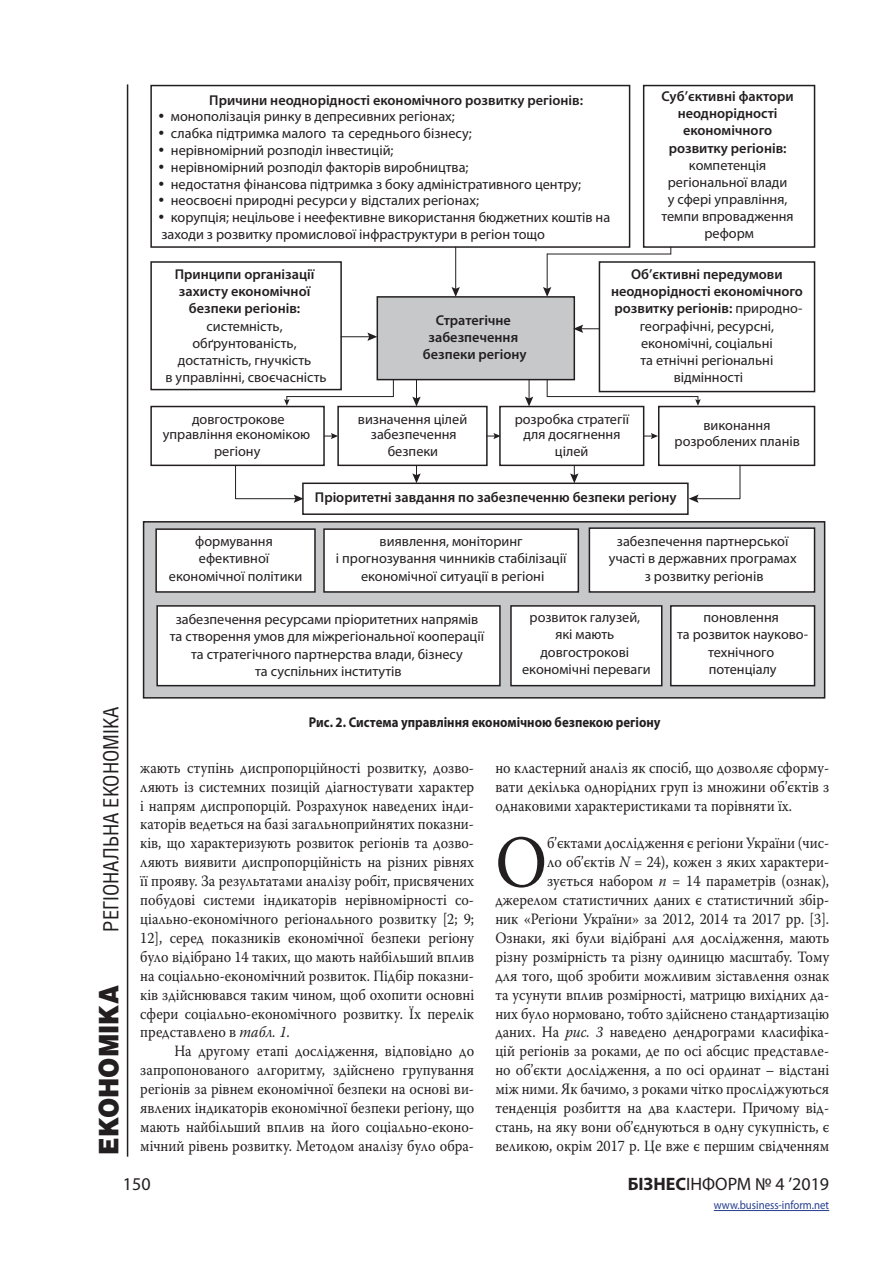
<style>
.page{position:relative;width:893px;height:1263px;background:#fff}
.page>*{position:absolute;margin:0;border:0;box-sizing:border-box;transform-origin:0 0}
.Osnova{font:73.05px "Warnock Pro";color:#231f20;scale:.9 1}
.t1{font:900 27px "Helios";color:#231f20;scale:.9 1}
.t2{font:21px "Helios Cond";color:#231f20}
.t3{font:18px "Myriad Pro";color:#231f20}
.Osnova-2{font:15.75px/18.9px "Warnock Pro";color:#231f20;text-align:justify;scale:.9 1}
.t4{font:14.25px/17.1px "Myriad Pro";color:#231f20;text-align:center}
.t5{font:600 14.25px/17.1px "Myriad Pro";color:#231f20;text-align:center}
.Title_table{font:700 14.25px "Myriad Pro";color:#231f20;scale:.9 1}
.t6{font:12px "Myriad Pro";color:#253f8e;scale:.9 1}
.s1{font-weight:600}
.s2{font-style:italic}
.s3{font-weight:700}
</style>
<div class="page">
<hr style="left:127px;top:84px;width:1px;height:1073px;background:#231f20">
<hr style="left:714px;top:1210px;width:115px;height:1px;background:#253f8e">
<div style="left:144px;top:522px;width:681px;height:176px;background:#c7c8ca"></div>
<div style="left:143px;top:521px;width:682px;height:178px;border:2px solid #231f20"></div>
<div style="left:377px;top:297px;width:197px;height:83px;background:#c7c8ca"></div>
<div style="left:377px;top:296px;width:198px;height:84px;border:2px solid #231f20"></div>
<div style="left:150px;top:406px;width:175px;height:60px;border:2px solid #231f20"></div>
<div style="left:337px;top:406px;width:151px;height:60px;border:2px solid #231f20"></div>
<div style="left:499px;top:406px;width:145px;height:60px;border:2px solid #231f20"></div>
<div style="left:658px;top:406px;width:157px;height:60px;border:2px solid #231f20"></div>
<div style="left:150px;top:85px;width:480px;height:163px;border:2px solid #231f20"></div>
<div style="left:599px;top:261px;width:216px;height:131px;border:2px solid #231f20"></div>
<div style="left:643px;top:85px;width:172px;height:163px;border:2px solid #231f20"></div>
<div style="left:150px;top:261px;width:192px;height:129px;border:2px solid #231f20"></div>
<hr style="left:341px;top:336px;width:30px;height:1px;background:#231f20">
<svg style="left:367px;top:333px;width:10px;height:8px"></svg>
<hr style="left:455px;top:247px;width:1px;height:43px;background:#231f20">
<svg style="left:452px;top:287px;width:8px;height:10px"></svg>
<hr style="left:547px;top:254px;width:124px;height:1px;background:#231f20">
<hr style="left:547px;top:254px;width:1px;height:36px;background:#231f20">
<svg style="left:543px;top:287px;width:8px;height:10px"></svg>
<svg style="left:573px;top:325px;width:26px;height:8px"></svg>
<svg style="left:412px;top:380px;width:9px;height:26px"></svg>
<svg style="left:412px;top:465px;width:9px;height:17px"></svg>
<svg style="left:570px;top:465px;width:8px;height:17px"></svg>
<svg style="left:525px;top:380px;width:8px;height:26px"></svg>
<svg style="left:393px;top:380px;width:1px;height:17px"></svg>
<hr style="left:287px;top:396px;width:106px;height:1px;background:#231f20">
<svg style="left:284px;top:397px;width:6px;height:9px"></svg>
<svg style="left:547px;top:380px;width:1px;height:16px"></svg>
<hr style="left:547px;top:396px;width:151px;height:1px;background:#231f20">
<svg style="left:695px;top:397px;width:6px;height:9px"></svg>
<div style="left:302px;top:482px;width:387px;height:33px;border:2px solid #231f20"></div>
<div style="left:156px;top:529px;width:159px;height:63px;background:#fff"></div>
<div style="left:155px;top:528px;width:161px;height:65px;border:2px solid #231f20"></div>
<div style="left:324px;top:529px;width:254px;height:63px;background:#fff"></div>
<div style="left:323px;top:528px;width:256px;height:65px;border:2px solid #231f20"></div>
<div style="left:589px;top:528px;width:225px;height:64px;background:#fff"></div>
<div style="left:589px;top:527px;width:226px;height:66px;border:2px solid #231f20"></div>
<div style="left:157px;top:606px;width:343px;height:80px;background:#fff"></div>
<div style="left:156px;top:605px;width:345px;height:81px;border:2px solid #231f20"></div>
<div style="left:511px;top:606px;width:151px;height:80px;background:#fff"></div>
<div style="left:510px;top:605px;width:152px;height:81px;border:2px solid #231f20"></div>
<div style="left:671px;top:606px;width:143px;height:80px;background:#fff"></div>
<div style="left:670px;top:605px;width:145px;height:81px;border:2px solid #231f20"></div>
<svg style="left:324px;top:433px;width:14px;height:6px"></svg>
<svg style="left:487px;top:433px;width:14px;height:6px"></svg>
<svg style="left:644px;top:433px;width:14px;height:6px"></svg>
<svg style="left:235px;top:465px;width:69px;height:38px"></svg>
<svg style="left:689px;top:465px;width:52px;height:38px"></svg>
<p class="t5" style="left:209px;top:91px;width:375px">Причини неоднорідності економічного розвитку регіонів:</p>
<p class="t4" style="left:158px;top:108px;width:298px">• монополізація ринку в депресивних регіонах;</p>
<p class="t4" style="left:158px;top:124px;width:315px">• слабка підтримка малого та середнього бізнесу;</p>
<p class="t4" style="left:158px;top:141px;width:237px">• нерівномірний розподіл інвестицій;</p>
<p class="t4" style="left:158px;top:158px;width:312px">• нерівномірний розподіл факторів виробництва;</p>
<p class="t4" style="left:158px;top:175px;width:424px">• недостатня фінансова підтримка з боку адміністративного центру;</p>
<p class="t4" style="left:158px;top:192px;width:322px">• неосвоєні природні ресурси у відсталих регіонах;</p>
<p class="t4" style="left:158px;top:209px;width:454px;text-align:left">• корупція; нецільове і неефективне використання бюджетних коштів на заходи з розвитку промислової інфраструктури в регіон тощо</p>
<p class="t4" style="left:661px;top:88px;width:134px"><span class="s1">Суб’єктивні фактори неоднорідності економічного розвитку регіонів: </span>компетенція регіональної влади<br>у сфері управління, темпи впровадження реформ</p>
<p class="t4" style="left:165px;top:266px;width:163px"><span class="s1">Принципи організації захисту економічної безпеки регіонів: </span>системність, обґрунтованість, достатність, гнучкість<br>в управлінні, своєчасність</p>
<p class="t4" style="left:163px;top:411px;width:149px;line-height:15.3px">довгострокове управління економікою</p>
<p class="t4" style="left:214px;top:442px;width:48px">регіону</p>
<p class="t5" style="left:423px;top:311px;width:105px">Стратегічне забезпечення безпеки регіону</p>
<p class="t4" style="left:611px;top:266px;width:193px"><span class="s1">Об’єктивні передумови неоднорідності економічного розвитку регіонів:</span> природно&shy;географічні, ресурсні, економічні, соціальні<br>та етнічні регіональні відмінності</p>
<p class="t4" style="left:358px;top:411px;width:111px;line-height:15.3px">визначення цілей забезпечення</p>
<p class="t4" style="left:388px;top:442px;width:52px">безпеки</p>
<p class="t4" style="left:515px;top:411px;width:116px;line-height:15.3px">розробка стратегії для досягнення</p>
<p class="t4" style="left:555px;top:442px;width:35px">цілей</p>
<p class="t4" style="left:675px;top:416px;width:127px">виконання розроблених планів</p>
<p class="t5" style="left:315px;top:488px;width:363px">Пріоритетні завдання по забезпеченню безпеки регіону</p>
<h3 class="t2" style="left:98px;top:931px;width:227px;rotate:-90deg">РЕГІОНАЛЬНА ЕКОНОМІКА</h3>
<h2 class="t1" style="left:92px;top:1154px;width:189px;rotate:-90deg">ЕКОНОМІКА</h2>
<p class="t4" style="left:169px;top:533px;width:135px">формування ефективної економічної політики</p>
<p class="t4" style="left:336px;top:533px;width:232px">виявлення, моніторинг<br>і прогнозування чинників стабілізації економічної ситуації в регіоні</p>
<p class="t4" style="left:609px;top:533px;width:189px">забезпечення партнерської участі в державних програмах з розвитку регіонів</p>
<p class="t4" style="left:170px;top:611px;width:316px">забезпечення ресурсами пріоритетних напрямів та створення умов для міжрегіональної кооперації та стратегічного партнерства влади, бізнесу<br>та суспільних інститутів</p>
<p class="t4" style="left:522px;top:609px;width:130px">розвиток галузей, які мають довгострокові економічні переваги</p>
<p class="t4" style="left:677px;top:609px;width:132px">поновлення<br>та розвиток науково&shy;технічного потенціалу</p>
<p class="Title_table" style="left:309px;top:713px;width:392px">Рис. 2. Система управління економічною безпекою регіону</p>
<p class="Osnova-2" style="left:140px;top:758px;width:372px">жають ступінь диспропорційності розвитку, дозво&shy;ляють із системних позицій діагностувати характер і напрям диспропорцій. Розрахунок наведених інди&shy;каторів ведеться на базі загальноприйнятих показни&shy;ків, що характеризують розвиток регіонів та дозво&shy;ляють виявити диспропорційність на різних рівнях її прояву. За результатами аналізу робіт, присвячених побудові системи індикаторів нерівномірності со&shy;ціально-економічного регіонального розвитку [2; 9; 12], серед показників економічної безпеки регіону було відібрано 14 таких, що мають найбільший вплив на соціально-економічний розвиток. Підбір показни&shy;ків здійснювався таким чином, щоб охопити основні сфери соціально-економічного розвитку. Їх перелік представлено в <span class="s2">табл. 1</span>.</p>
<p class="Osnova-2" style="left:140px;top:1041px;width:372px;text-indent:34px">На другому етапі дослідження, відповідно до запропонованого алгоритму, здійснено групування регіонів за рівнем економічної безпеки на основі ви&shy;явлених індикаторів економічної безпеки регіону, що мають найбільший вплив на його соціально-еконо&shy;мічний рівень розвитку. Методом аналізу було обра-</p>
<p class="Osnova-2" style="left:495px;top:758px;width:372px">но кластерний аналіз як спосіб, що дозволяє сформу&shy;вати декілька однорідних груп із множини об’єктів з однаковими характеристиками та порівняти їх.</p>
<p class="Osnova" style="left:495px;top:818px;width:59px">О</p>
<p class="Osnova-2" style="left:495px;top:833px;width:372px;text-align:right">б’єктами дослідження є регіони України (чис-<br>ло об’єктів <span class="s2">N</span> = 24), кожен з яких характери-<br>зується набором <span class="s2">n</span> = 14 параметрів (ознак), джерелом статистичних даних є статистичний збір&shy;ник «Регіони України» за 2012, 2014 та 2017 рр. [3].<br>Ознаки, які були відібрані для дослідження, мають різну розмірність та різну одиницю масштабу. Тому для того, щоб зробити можливим зіставлення ознак та усунути вплив розмірності, матрицю вихідних да&shy;них було нормовано, тобто здійснено стандартизацію даних. На <span class="s2">рис. 3</span> наведено дендрограми класифіка&shy;цій регіонів за роками, де по осі абсцис представле&shy;но об’єкти дослідження, а по осі ординат – відстані між ними. Як бачимо, з роками чітко просліджуються тенденція розбиття на два кластери. Причому від&shy;стань, на яку вони об’єднуються в одну сукупність, є великою, окрім 2017 р. Це вже є першим свідченням</p>
<p class="t3" style="left:123px;top:1173px;width:29px">150</p>
<p class="t3" style="left:628px;top:1173px;width:203px"><span class="s3">БІЗНЕС</span>ІНФОРМ № 4 ’2019</p>
<p class="t6" style="left:714px;top:1198px;width:130px">www.business-inform.net</p>
</div>
